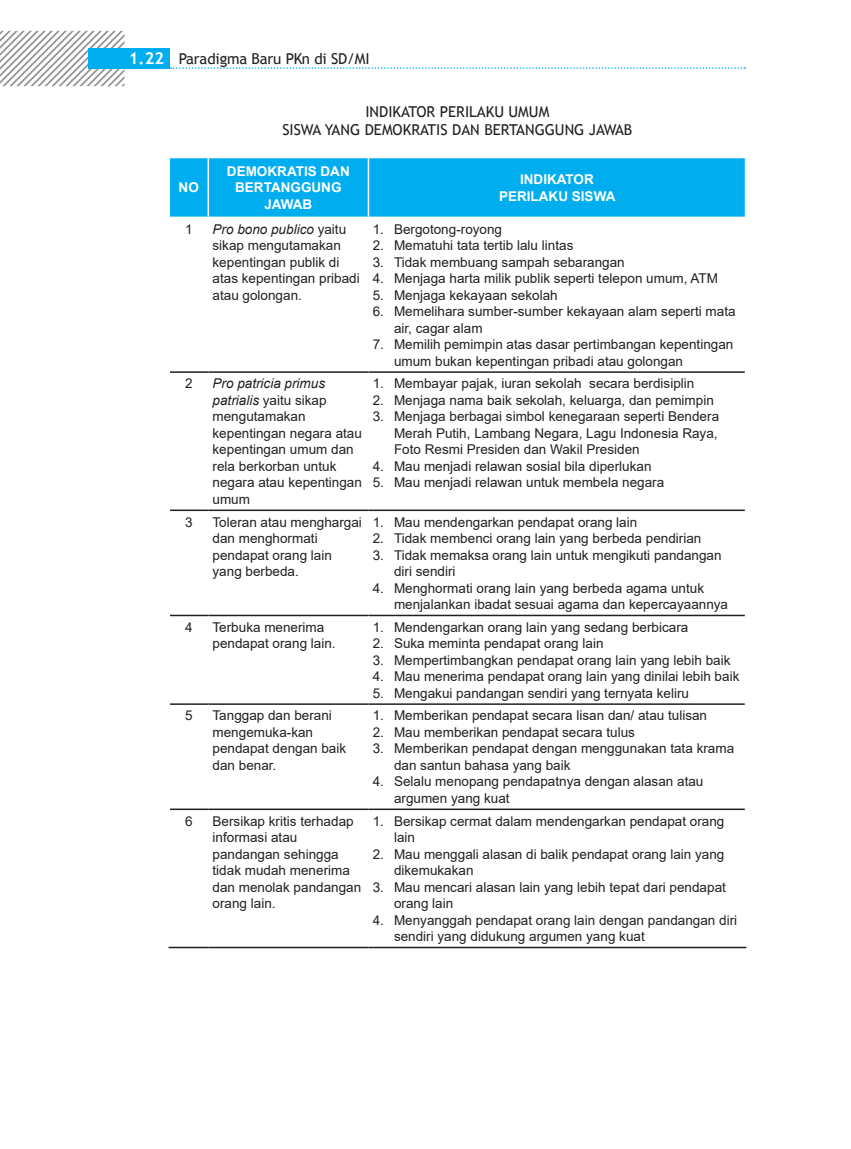
<style>
.page{position:relative;width:851px;height:1149px;background:#fff}
.page>*{position:absolute;margin:0;border:0;box-sizing:border-box;transform-origin:0 0}
.JUDUL_TABEL_GAMBAR_O{font:15px "Trebuchet MS";color:#231f20}
.TABEL_KONTEN__OK{font:13.5px/16.5px "Arial";color:#231f20}
.TABEL_KONTEN__OK-2{font:700 13.5px/16.5px "Arial";color:#fff;text-align:center}
.s1{font-weight:700;font-size:16.5px;color:#fff}
.s2{font-style:italic}
</style>
<div class="page">
<svg style="left:0;top:31px;width:124px;height:55px"></svg>
<div style="left:88px;top:48px;width:82px;height:21px;background:#00aeef"></div>
<svg style="left:170px;top:67px;width:575px;height:2px"></svg>
<div style="left:170px;top:158px;width:574px;height:58px;background:#00aeef"></div>
<svg style="left:170px;top:511px;width:574px;height:300px"></svg>
<hr style="left:207px;top:158px;width:2px;height:58px;background:#fff">
<hr style="left:367px;top:158px;width:2px;height:58px;background:#fff">
<hr style="left:170px;top:371px;width:38px;height:2px;background:#231f20">
<hr style="left:208px;top:371px;width:160px;height:2px;background:#231f20">
<hr style="left:368px;top:371px;width:376px;height:2px;background:#231f20">
<hr style="left:170px;top:509px;width:38px;height:2px;background:#231f20">
<hr style="left:208px;top:509px;width:160px;height:2px;background:#231f20">
<hr style="left:207px;top:511px;width:2px;height:103px;background:#fff">
<hr style="left:368px;top:509px;width:376px;height:2px;background:#231f20">
<hr style="left:367px;top:511px;width:2px;height:103px;background:#fff">
<hr style="left:170px;top:614px;width:38px;height:2px;background:#231f20">
<hr style="left:208px;top:614px;width:160px;height:2px;background:#231f20">
<hr style="left:207px;top:616px;width:2px;height:87px;background:#fff">
<hr style="left:368px;top:614px;width:376px;height:2px;background:#231f20">
<hr style="left:367px;top:616px;width:2px;height:87px;background:#fff">
<hr style="left:170px;top:703px;width:38px;height:1px;background:#231f20">
<hr style="left:208px;top:703px;width:160px;height:1px;background:#231f20">
<hr style="left:207px;top:704px;width:2px;height:104px;background:#fff">
<hr style="left:368px;top:703px;width:376px;height:1px;background:#231f20">
<hr style="left:367px;top:704px;width:2px;height:104px;background:#fff">
<hr style="left:170px;top:808px;width:38px;height:1px;background:#231f20">
<hr style="left:208px;top:808px;width:160px;height:1px;background:#231f20">
<hr style="left:207px;top:809px;width:2px;height:137px;background:#fff">
<hr style="left:368px;top:808px;width:376px;height:1px;background:#231f20">
<hr style="left:367px;top:809px;width:2px;height:137px;background:#fff">
<hr style="left:168px;top:946px;width:40px;height:1px;background:#231f20">
<hr style="left:208px;top:946px;width:160px;height:1px;background:#231f20">
<hr style="left:368px;top:946px;width:378px;height:1px;background:#231f20">
<p class="JUDUL_TABEL_GAMBAR_O" style="left:129px;top:50px;width:242px"><span class="s1">1.22</span> Paradigma Baru PKn di SD/MI</p>
<p class="JUDUL_TABEL_GAMBAR_O" style="left:365px;top:103px;width:185px">INDIKATOR PERILAKU UMUM</p>
<p class="JUDUL_TABEL_GAMBAR_O" style="left:282px;top:121px;width:351px">SISWA YANG DEMOKRATIS DAN BERTANGGUNG JAWAB</p>
<p class="TABEL_KONTEN__OK-2" style="left:179px;top:179px;width:22px">NO</p>
<p class="TABEL_KONTEN__OK-2" style="left:227px;top:163px;width:124px">DEMOKRATIS DAN</p>
<p class="TABEL_KONTEN__OK-2" style="left:235px;top:179px;width:108px">BERTANGGUNG<br>JAWAB</p>
<p class="TABEL_KONTEN__OK-2" style="left:520px;top:171px;width:75px">INDIKATOR</p>
<p class="TABEL_KONTEN__OK-2" style="left:499px;top:188px;width:118px">PERILAKU SISWA</p>
<p class="TABEL_KONTEN__OK" style="left:185px;top:220px;width:9px">1</p>
<p class="TABEL_KONTEN__OK" style="left:212px;top:220px;width:149px"><span class="s2">Pro bono publico</span> yaitu sikap mengutamakan kepentingan publik di atas kepentingan pribadi atau golongan.</p>
<p class="TABEL_KONTEN__OK" style="left:372px;top:220px;width:131px">1. Bergotong-royong</p>
<p class="TABEL_KONTEN__OK" style="left:372px;top:237px;width:202px">2. Mematuhi tata tertib lalu lintas</p>
<p class="TABEL_KONTEN__OK" style="left:372px;top:253px;width:253px">3. Tidak membuang sampah sebarangan</p>
<p class="TABEL_KONTEN__OK" style="left:372px;top:270px;width:347px">4. Menjaga harta milik publik seperti telepon umum, ATM</p>
<p class="TABEL_KONTEN__OK" style="left:372px;top:286px;width:186px">5. Menjaga kekayaan sekolah</p>
<p class="TABEL_KONTEN__OK" style="left:394px;top:303px;width:343px;text-indent:-21px">6. Memelihara sumber-sumber kekayaan alam seperti mata air, cagar alam</p>
<p class="TABEL_KONTEN__OK" style="left:394px;top:336px;width:341px;text-indent:-21px">7. Memilih pemimpin atas dasar pertimbangan kepentingan umum bukan kepentingan pribadi atau golongan</p>
<p class="TABEL_KONTEN__OK" style="left:185px;top:375px;width:9px">2</p>
<p class="TABEL_KONTEN__OK" style="left:212px;top:375px;width:151px"><span class="s2">Pro patricia primus patrialis</span> yaitu sikap mengutamakan kepentingan negara atau kepentingan umum dan rela berkorban untuk negara atau kepentingan umum</p>
<p class="TABEL_KONTEN__OK" style="left:372px;top:375px;width:323px">1. Membayar pajak, iuran sekolah secara berdisiplin</p>
<p class="TABEL_KONTEN__OK" style="left:372px;top:391px;width:342px">2. Menjaga nama baik sekolah, keluarga, dan pemimpin</p>
<p class="TABEL_KONTEN__OK" style="left:394px;top:408px;width:326px;text-align:justify;text-indent:-21px">3. Menjaga berbagai simbol kenegaraan seperti Bendera Merah Putih, Lambang Negara, Lagu Indonesia Raya, Foto Resmi Presiden dan Wakil Presiden</p>
<p class="TABEL_KONTEN__OK" style="left:372px;top:457px;width:280px">4. Mau menjadi relawan sosial bila diperlukan</p>
<p class="TABEL_KONTEN__OK" style="left:372px;top:474px;width:293px">5. Mau menjadi relawan untuk membela negara</p>
<p class="TABEL_KONTEN__OK" style="left:185px;top:513px;width:9px">3</p>
<p class="TABEL_KONTEN__OK" style="left:212px;top:513px;width:151px">Toleran atau menghargai dan menghormati pendapat orang lain yang berbeda.</p>
<p class="TABEL_KONTEN__OK" style="left:372px;top:513px;width:266px">1. Mau mendengarkan pendapat orang lain</p>
<p class="TABEL_KONTEN__OK" style="left:372px;top:530px;width:330px">2. Tidak membenci orang lain yang berbeda pendirian</p>
<p class="TABEL_KONTEN__OK" style="left:394px;top:546px;width:329px;text-indent:-21px">3. Tidak memaksa orang lain untuk mengikuti pandangan diri sendiri</p>
<p class="TABEL_KONTEN__OK" style="left:394px;top:579px;width:335px;text-indent:-21px">4. Menghormati orang lain yang berbeda agama untuk menjalankan ibadat sesuai agama dan kepercayaannya</p>
<p class="TABEL_KONTEN__OK" style="left:185px;top:618px;width:9px">4</p>
<p class="TABEL_KONTEN__OK" style="left:212px;top:618px;width:125px">Terbuka menerima pendapat orang lain.</p>
<p class="TABEL_KONTEN__OK" style="left:372px;top:618px;width:317px">1. Mendengarkan orang lain yang sedang berbicara</p>
<p class="TABEL_KONTEN__OK" style="left:372px;top:635px;width:232px">2. Suka meminta pendapat orang lain</p>
<p class="TABEL_KONTEN__OK" style="left:372px;top:651px;width:359px">3. Mempertimbangkan pendapat orang lain yang lebih baik</p>
<p class="TABEL_KONTEN__OK" style="left:372px;top:668px;width:368px">4. Mau menerima pendapat orang lain yang dinilai lebih baik</p>
<p class="TABEL_KONTEN__OK" style="left:372px;top:684px;width:318px">5. Mengakui pandangan sendiri yang ternyata keliru</p>
<p class="TABEL_KONTEN__OK" style="left:185px;top:707px;width:9px">5</p>
<p class="TABEL_KONTEN__OK" style="left:212px;top:707px;width:135px">Tanggap dan berani mengemuka-kan pendapat dengan baik dan benar.</p>
<p class="TABEL_KONTEN__OK" style="left:372px;top:707px;width:336px">1. Memberikan pendapat secara lisan dan/ atau tulisan</p>
<p class="TABEL_KONTEN__OK" style="left:372px;top:723px;width:264px">2. Mau memberikan pendapat secara tulus</p>
<p class="TABEL_KONTEN__OK" style="left:394px;top:740px;width:341px;text-indent:-21px">3. Memberikan pendapat dengan menggunakan tata krama dan santun bahasa yang baik</p>
<p class="TABEL_KONTEN__OK" style="left:394px;top:773px;width:311px;text-indent:-21px">4. Selalu menopang pendapatnya dengan alasan atau argumen yang kuat</p>
<p class="TABEL_KONTEN__OK" style="left:185px;top:812px;width:9px">6</p>
<p class="TABEL_KONTEN__OK" style="left:212px;top:812px;width:150px">Bersikap kritis terhadap informasi atau pandangan sehingga tidak mudah menerima dan menolak pandangan orang lain.</p>
<p class="TABEL_KONTEN__OK" style="left:394px;top:812px;width:332px;text-indent:-21px">1. Bersikap cermat dalam mendengarkan pendapat orang lain</p>
<p class="TABEL_KONTEN__OK" style="left:394px;top:845px;width:332px;text-indent:-21px">2. Mau menggali alasan di balik pendapat orang lain yang dikemukakan</p>
<p class="TABEL_KONTEN__OK" style="left:394px;top:878px;width:333px;text-indent:-21px">3. Mau mencari alasan lain yang lebih tepat dari pendapat orang lain</p>
<p class="TABEL_KONTEN__OK" style="left:394px;top:911px;width:345px;text-indent:-21px">4. Menyanggah pendapat orang lain dengan pandangan diri sendiri yang didukung argumen yang kuat</p>
</div>
